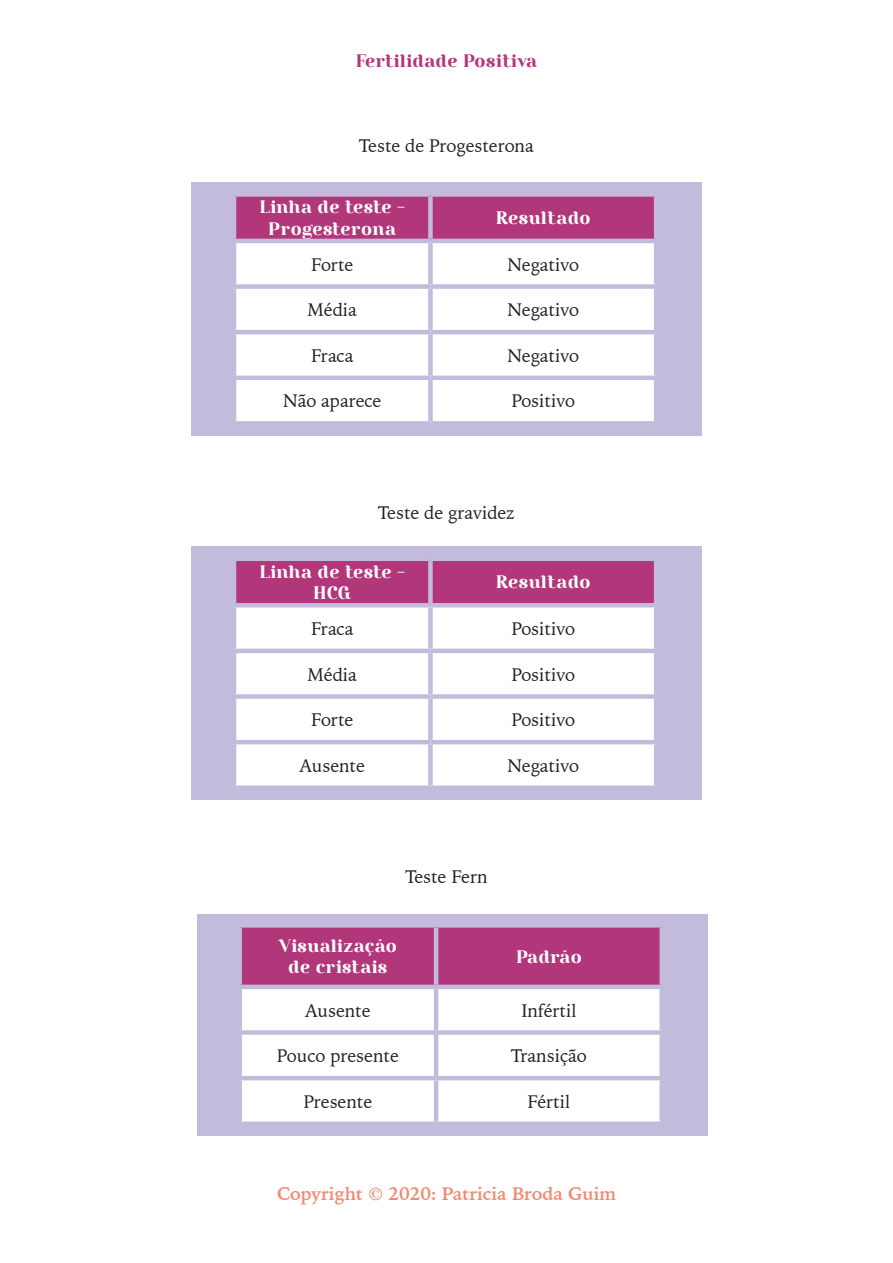
<style>
.page{position:relative;width:893px;height:1263px;background:#fff}
.page>*{position:absolute;margin:0;border:0;box-sizing:border-box;transform-origin:0 0}
.Tabela{font:18px "Iowan Old Style BT Pro";color:#231f20}
.Tabela-2{font:18px/21.6px "Rosmatika";color:#fff;text-align:center}
.Miolo{font:700 18px "Iowan Old Style BT Pro";color:#f18a72}
.Miolo-2{font:18px "Rosmatika";color:#fff}
.t1{font:18px "Rosmatika";letter-spacing:-.005em;color:#b1377a}
</style>
<div class="page">
<div style="left:197px;top:914px;width:510px;height:221px;background:#c2bbdc"></div>
<div style="left:242px;top:927px;width:418px;height:58px;background:#b1377a"></div>
<div style="left:242px;top:989px;width:418px;height:132px;background:#fff"></div>
<hr style="left:434px;top:927px;width:4px;height:58px;background:#c2bbdc">
<hr style="left:434px;top:989px;width:4px;height:41px;background:#c2bbdc">
<div style="left:237px;top:1030px;width:199px;height:5px;background:#c2bbdc"></div>
<div style="left:436px;top:1030px;width:228px;height:5px;background:#c2bbdc"></div>
<hr style="left:434px;top:1035px;width:4px;height:41px;background:#c2bbdc">
<hr style="left:237px;top:1076px;width:199px;height:4px;background:#c2bbdc">
<hr style="left:436px;top:1076px;width:228px;height:4px;background:#c2bbdc">
<hr style="left:434px;top:1080px;width:4px;height:41px;background:#c2bbdc">
<div style="left:191px;top:547px;width:511px;height:253px;background:#c2bbdc"></div>
<div style="left:236px;top:561px;width:418px;height:42px;background:#b1377a"></div>
<div style="left:236px;top:607px;width:418px;height:178px;background:#fff"></div>
<div style="left:428px;top:561px;width:5px;height:42px;background:#c2bbdc"></div>
<div style="left:428px;top:607px;width:5px;height:42px;background:#c2bbdc"></div>
<hr style="left:232px;top:649px;width:198px;height:4px;background:#c2bbdc">
<hr style="left:430px;top:649px;width:228px;height:4px;background:#c2bbdc">
<div style="left:428px;top:653px;width:5px;height:41px;background:#c2bbdc"></div>
<div style="left:232px;top:694px;width:198px;height:5px;background:#c2bbdc"></div>
<div style="left:430px;top:694px;width:228px;height:5px;background:#c2bbdc"></div>
<div style="left:428px;top:699px;width:5px;height:41px;background:#c2bbdc"></div>
<hr style="left:232px;top:740px;width:198px;height:4px;background:#c2bbdc">
<hr style="left:430px;top:740px;width:228px;height:4px;background:#c2bbdc">
<div style="left:428px;top:744px;width:5px;height:41px;background:#c2bbdc"></div>
<div style="left:191px;top:182px;width:511px;height:253px;background:#c2bbdc"></div>
<div style="left:236px;top:197px;width:418px;height:42px;background:#b1377a"></div>
<div style="left:236px;top:243px;width:418px;height:178px;background:#fff"></div>
<div style="left:428px;top:197px;width:5px;height:42px;background:#c2bbdc"></div>
<div style="left:428px;top:243px;width:5px;height:41px;background:#c2bbdc"></div>
<div style="left:232px;top:284px;width:198px;height:5px;background:#c2bbdc"></div>
<div style="left:430px;top:284px;width:228px;height:5px;background:#c2bbdc"></div>
<div style="left:428px;top:289px;width:5px;height:41px;background:#c2bbdc"></div>
<hr style="left:232px;top:330px;width:198px;height:4px;background:#c2bbdc">
<hr style="left:430px;top:330px;width:228px;height:4px;background:#c2bbdc">
<div style="left:428px;top:334px;width:5px;height:41px;background:#c2bbdc"></div>
<div style="left:232px;top:375px;width:198px;height:5px;background:#c2bbdc"></div>
<div style="left:430px;top:375px;width:228px;height:5px;background:#c2bbdc"></div>
<div style="left:428px;top:380px;width:5px;height:41px;background:#c2bbdc"></div>
<p class="t1" style="left:356px;top:51px;width:183px">Fertilidade Positiva</p>
<p class="Tabela" style="left:359px;top:134px;width:176px">Teste de Progesterona</p>
<p class="Tabela-2" style="left:259px;top:197px;width:147px">Linha de teste -<br>Progesterona</p>
<p class="Miolo-2" style="left:496px;top:208px;width:96px">Resultado</p>
<p class="Tabela" style="left:311px;top:252px;width:44px">Forte</p>
<p class="Tabela" style="left:507px;top:252px;width:73px">Negativo</p>
<p class="Tabela" style="left:308px;top:298px;width:51px">Média</p>
<p class="Tabela" style="left:507px;top:298px;width:73px">Negativo</p>
<p class="Tabela" style="left:311px;top:344px;width:44px">Fraca</p>
<p class="Tabela" style="left:507px;top:344px;width:73px">Negativo</p>
<p class="Tabela" style="left:283px;top:389px;width:100px">Não aparece</p>
<p class="Tabela" style="left:511px;top:389px;width:65px">Positivo</p>
<p class="Tabela" style="left:378px;top:501px;width:138px">Teste de gravidez</p>
<p class="Tabela-2" style="left:259px;top:562px;width:147px">Linha de teste -<br>HCG</p>
<p class="Miolo-2" style="left:496px;top:572px;width:96px">Resultado</p>
<p class="Tabela" style="left:311px;top:617px;width:44px">Fraca</p>
<p class="Tabela" style="left:511px;top:617px;width:65px">Positivo</p>
<p class="Tabela" style="left:308px;top:662px;width:51px">Média</p>
<p class="Tabela" style="left:511px;top:662px;width:65px">Positivo</p>
<p class="Tabela" style="left:311px;top:708px;width:44px">Forte</p>
<p class="Tabela" style="left:511px;top:708px;width:65px">Positivo</p>
<p class="Tabela" style="left:300px;top:753px;width:67px">Ausente</p>
<p class="Tabela" style="left:507px;top:753px;width:73px">Negativo</p>
<p class="Tabela" style="left:405px;top:865px;width:84px">Teste Fern</p>
<p class="Tabela-2" style="left:279px;top:936px;width:120px">Visualização de cristais</p>
<p class="Miolo-2" style="left:516px;top:946px;width:67px">Padrão</p>
<p class="Tabela" style="left:305px;top:998px;width:67px">Ausente</p>
<p class="Tabela" style="left:521px;top:998px;width:57px">Infértil</p>
<p class="Tabela" style="left:277px;top:1044px;width:123px">Pouco presente</p>
<p class="Tabela" style="left:511px;top:1044px;width:77px">Transição</p>
<p class="Tabela" style="left:304px;top:1089px;width:70px">Presente</p>
<p class="Tabela" style="left:528px;top:1089px;width:44px">Fértil</p>
<p class="Miolo" style="left:277px;top:1182px;width:340px">Copyright © 2020: Patricia Broda Guim</p>
</div>
